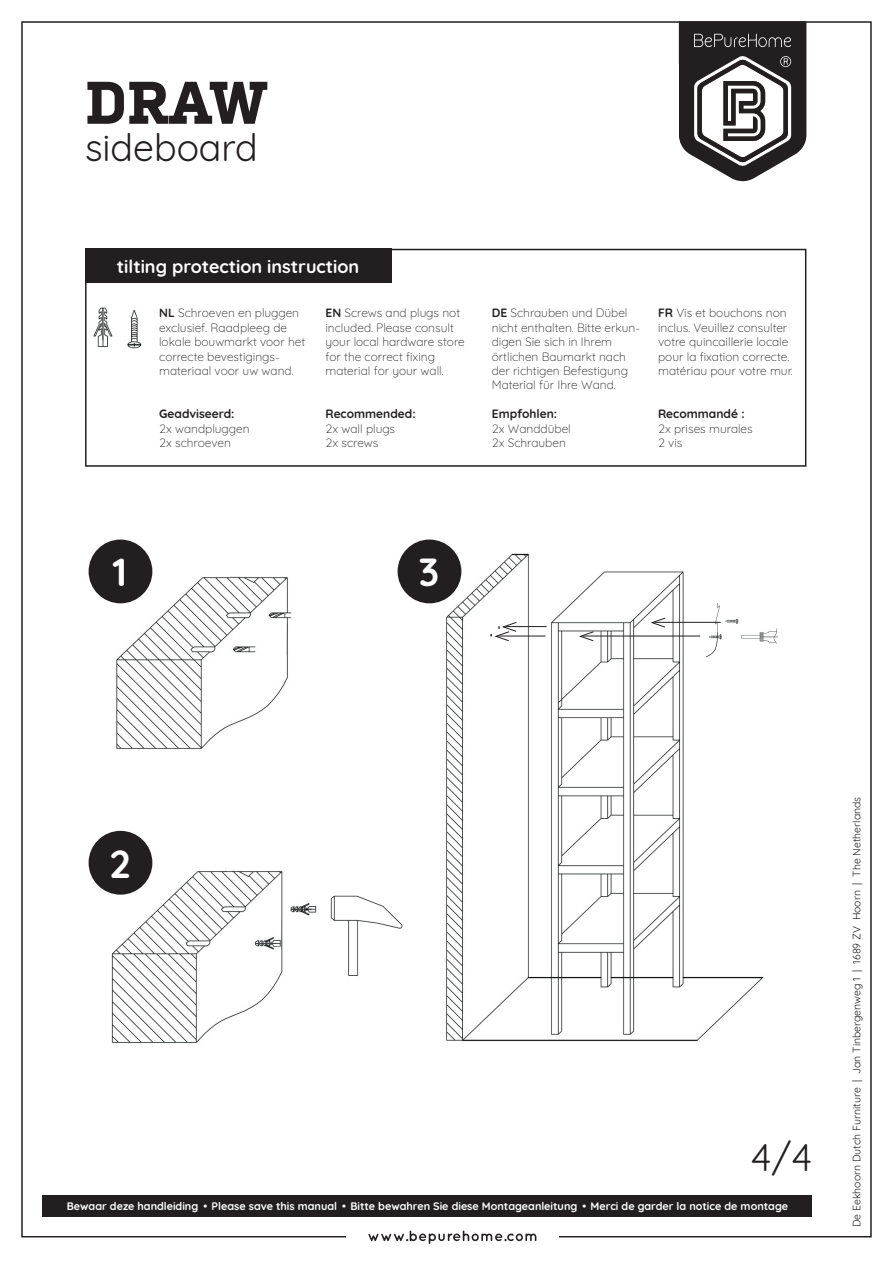
<style>
.page{position:relative;width:893px;height:1263px;background:#fff}
.page>*{position:absolute;margin:0;border:0;box-sizing:border-box;transform-origin:0 0}
.t1{font:700 60px "Kulturista";color:#231f20}
.t2{font:700 39px "Quicksand";color:#fff}
.t3{font:37.5px "Quicksand";color:#231f20}
.t4{font:700 18px "Quicksand";color:#fff}
.t5{font:300 12px/14.4px "Quicksand";color:#231f20}
.t6{font:700 12px "Quicksand";color:#231f20}
.t7{font:700 10.8px "Quicksand";color:#fff}
.t8{font:10.5px "Quicksand";color:#231f20}
.s1{font-weight:700}
</style>
<div class="page">
<svg style="left:679px;top:21px;width:127px;height:160px"></svg>
<svg style="left:368px;top:1230px;width:168px;height:14px"></svg>
<div style="left:43px;top:1195px;width:769px;height:21px;background:#231f20"></div>
<div style="left:85px;top:249px;width:306px;height:34px;background:#231f20"></div>
<img style="left:423px;top:551px;width:341px;height:491px">
<img style="left:102px;top:858px;width:301px;height:185px">
<img style="left:114px;top:571px;width:178px;height:178px">
<img style="left:93px;top:307px;width:49px;height:42px">
<div style="left:89px;top:539px;width:63px;height:64px;background:#231f20;border-radius:50%"></div>
<div style="left:89px;top:831px;width:63px;height:64px;background:#231f20;border-radius:50%"></div>
<div style="left:398px;top:539px;width:63px;height:64px;background:#231f20;border-radius:50%"></div>
<img style="left:706px;top:603px;width:72px;height:91px">
<hr style="left:583px;top:636px;width:117px;height:1px;background:#231f20">
<svg style="left:578px;top:631px;width:16px;height:11px"></svg>
<hr style="left:498px;top:636px;width:47px;height:1px;background:#231f20">
<hr style="left:654px;top:622px;width:67px;height:1px;background:#231f20">
<svg style="left:650px;top:617px;width:16px;height:11px"></svg>
<hr style="left:506px;top:626px;width:41px;height:1px;background:#231f20">
<svg style="left:494px;top:621px;width:23px;height:21px"></svg>
<div style="left:85px;top:249px;width:721px;height:218px;border:2px solid #231f20"></div>
<p class="t1" style="left:85px;top:68px;width:184px">DRAW</p>
<p class="t3" style="left:85px;top:119px;width:174px">sideboard</p>
<p class="t4" style="left:117px;top:252px;width:244px">tilting protection instruction</p>
<p class="t5" style="left:159px;top:305px;width:147px"><span class="s1">NL</span> Schroeven en pluggen exclusief. Raadpleeg de lokale bouwmarkt voor het correcte bevestigings&shy;materiaal voor uw wand.</p>
<p class="t6" style="left:159px;top:404px;width:77px">Geadviseerd:</p>
<p class="t5" style="left:159px;top:420px;width:92px">2x wandpluggen</p>
<p class="t5" style="left:159px;top:434px;width:73px">2x schroeven</p>
<p class="t5" style="left:325px;top:305px;width:141px"><span class="s1">EN</span> Screws and plugs not included. Please consult your local hardware store for the correct fixing</p>
<p class="t5" style="left:325px;top:362px;width:120px">material for your wall.</p>
<p class="t6" style="left:325px;top:404px;width:92px">Recommended:</p>
<p class="t5" style="left:325px;top:420px;width:71px">2x wall plugs</p>
<p class="t5" style="left:325px;top:434px;width:54px">2x screws</p>
<p class="t5" style="left:492px;top:305px;width:150px"><span class="s1">DE</span> Schrauben und Dübel nicht enthalten. Bitte erkun&shy;digen Sie sich in Ihrem örtlichen Baumarkt nach der richtigen Befestigung</p>
<p class="t5" style="left:492px;top:377px;width:125px">Material für Ihre Wand.</p>
<p class="t6" style="left:492px;top:404px;width:67px">Empfohlen:</p>
<p class="t5" style="left:492px;top:420px;width:81px">2x Wanddübel</p>
<p class="t5" style="left:492px;top:434px;width:76px">2x Schrauben</p>
<p class="t5" style="left:658px;top:305px;width:133px"><span class="s1">FR</span> Vis et bouchons non inclus. Veuillez consulter votre quincaillerie locale pour la fixation correcte.</p>
<p class="t5" style="left:658px;top:362px;width:136px">matériau pour votre mur.</p>
<p class="t6" style="left:658px;top:404px;width:88px">Recommandé :</p>
<p class="t5" style="left:658px;top:420px;width:96px">2x prises murales</p>
<p class="t5" style="left:658px;top:434px;width:26px">2 vis</p>
<p class="t2" style="left:113px;top:540px;width:16px">1</p>
<p class="t2" style="left:419px;top:540px;width:22px">3</p>
<p class="t2" style="left:110px;top:832px;width:22px">2</p>
<p class="t3" style="left:751px;top:1128px;width:63px">4/4</p>
<p class="t7" style="left:67px;top:1197px;width:723px">Bewaar deze handleiding • Please save this manual • Bitte bewahren Sie diese Montageanleitung • Merci de garder la notice de montage</p>
<p class="t8" style="left:848px;top:1227px;width:432px;rotate:-90deg">De Eekhoorn Dutch Furniture | Jan Tinbergenweg 1 | 1689 ZV Hoorn | The Netherlands</p>
</div>
